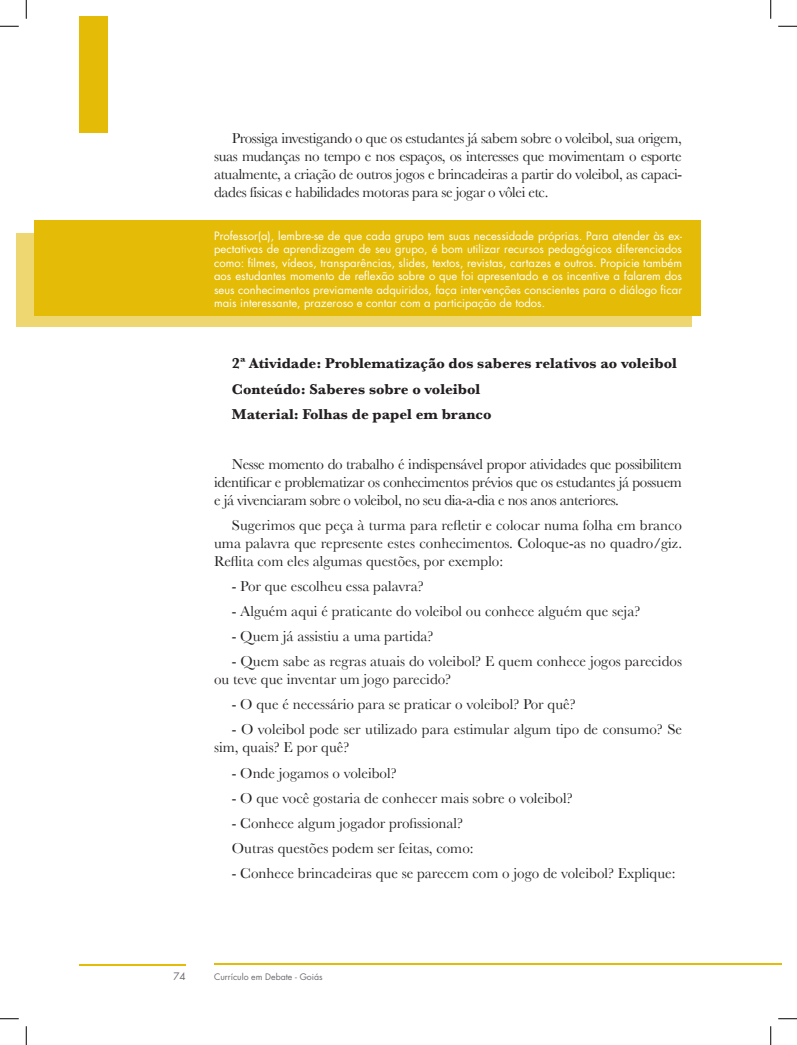
<style>
.page{position:relative;width:797px;height:1045px;background:#fff}
.page>*{position:absolute;margin:0;border:0;box-sizing:border-box;transform-origin:0 0}
.t1{font:15px/18px "Baskerville";color:#231f20;text-align:justify}
.t2{font:700 15px/25.1px "Baskerville";color:#231f20}
.t3{font:11.25px/13.5px "Futura Std";color:#fff;text-align:justify}
.t4{font:10px "Futura Std";color:#6c6d70}
.t5{font:8.75px "Futura Std";color:#6c6d70}
</style>
<div class="page">
<hr style="left:214px;top:963px;width:556px;height:2px;background:#e4bb06">
<hr style="left:79px;top:963px;width:107px;height:2px;background:#e4bb06">
<div style="left:79px;top:16px;width:29px;height:117px;background:#e4bb06"></div>
<svg style="left:770px;top:963px;width:11px;height:2px"></svg>
<div style="left:16px;top:233px;width:675px;height:94px;background:#eed670"></div>
<div style="left:35px;top:220px;width:666px;height:96px;background:#e4bb06"></div>
<svg style="left:0;top:25px;width:19px;height:2px"></svg>
<svg style="left:778px;top:25px;width:19px;height:2px"></svg>
<svg style="left:0;top:1018px;width:19px;height:1px"></svg>
<svg style="left:778px;top:1018px;width:19px;height:1px"></svg>
<svg style="left:25px;top:0;width:2px;height:19px"></svg>
<svg style="left:25px;top:1026px;width:2px;height:19px"></svg>
<svg style="left:770px;top:0;width:1px;height:19px"></svg>
<svg style="left:770px;top:1026px;width:1px;height:19px"></svg>
<p class="t1" style="left:214px;top:129px;width:469px;text-indent:18px">Prossiga investigando o que os estudantes já sabem sobre o voleibol, sua origem, suas mudanças no tempo e nos espaços, os interesses que movimentam o esporte atualmente, a criação de outros jogos e brincadeiras a partir do voleibol, as capaci&shy;dades físicas e habilidades motoras para se jogar o vôlei etc.</p>
<p class="t3" style="left:214px;top:229px;width:469px">Professor(a), lembre-se de que cada grupo tem suas necessidade próprias. Para atender às ex&shy;pectativas de aprendizagem de seu grupo, é bom utilizar recursos pedagógicos diferenciados como: filmes, vídeos, transparências, slides, textos, revistas, cartazes e outros. Propicie também aos estudantes momento de reflexão sobre o que foi apresentado e os incentive a falarem dos seus conhecimentos previamente adquiridos, faça intervenções conscientes para o diálogo ficar mais interessante, prazeroso e contar com a participação de todos.</p>
<p class="t2" style="left:232px;top:351px;width:446px">2ª Atividade: Problematização dos saberes relativos ao voleibol<br>Conteúdo: Saberes sobre o voleibol<br>Material: Folhas de papel em branco</p>
<p class="t1" style="left:214px;top:455px;width:469px;text-indent:18px">Nesse momento do trabalho é indispensável propor atividades que possibilitem identificar e problematizar os conhecimentos prévios que os estudantes já possuem e já vivenciaram sobre o voleibol, no seu dia-a-dia e nos anos anteriores.</p>
<p class="t1" style="left:214px;top:516px;width:469px;text-indent:18px">Sugerimos que peça à turma para refletir e colocar numa folha em branco uma palavra que represente estes conhecimentos. Coloque-as no quadro/giz.<br>Reflita com eles algumas questões, por exemplo:</p>
<p class="t1" style="left:232px;top:577px;width:193px">- Por que escolheu essa palavra?</p>
<p class="t1" style="left:232px;top:602px;width:410px">- Alguém aqui é praticante do voleibol ou conhece alguém que seja?</p>
<p class="t1" style="left:232px;top:627px;width:203px">- Quem já assistiu a uma partida?</p>
<p class="t1" style="left:214px;top:652px;width:469px;text-indent:18px">- Quem sabe as regras atuais do voleibol? E quem conhece jogos parecidos ou teve que inventar um jogo parecido?</p>
<p class="t1" style="left:232px;top:695px;width:345px">- O que é necessário para se praticar o voleibol? Por quê?</p>
<p class="t1" style="left:214px;top:720px;width:469px;text-indent:18px">- O voleibol pode ser utilizado para estimular algum tipo de consumo? Se sim, quais? E por quê?</p>
<p class="t1" style="left:232px;top:763px;width:166px">- Onde jogamos o voleibol?</p>
<p class="t1" style="left:232px;top:788px;width:342px">- O que você gostaria de conhecer mais sobre o voleibol?</p>
<p class="t1" style="left:232px;top:810px;width:243px;line-height:25.1px">- Conhece algum jogador profissional?<br>Outras questões podem ser feitas, como:</p>
<p class="t1" style="left:232px;top:864px;width:445px">- Conhece brincadeiras que se parecem com o jogo de voleibol? Explique:</p>
<p class="t4" style="left:173px;top:970px;width:14px">74</p>
<p class="t5" style="left:214px;top:971px;width:110px">Currículo em Debate - Goiás</p>
</div>
